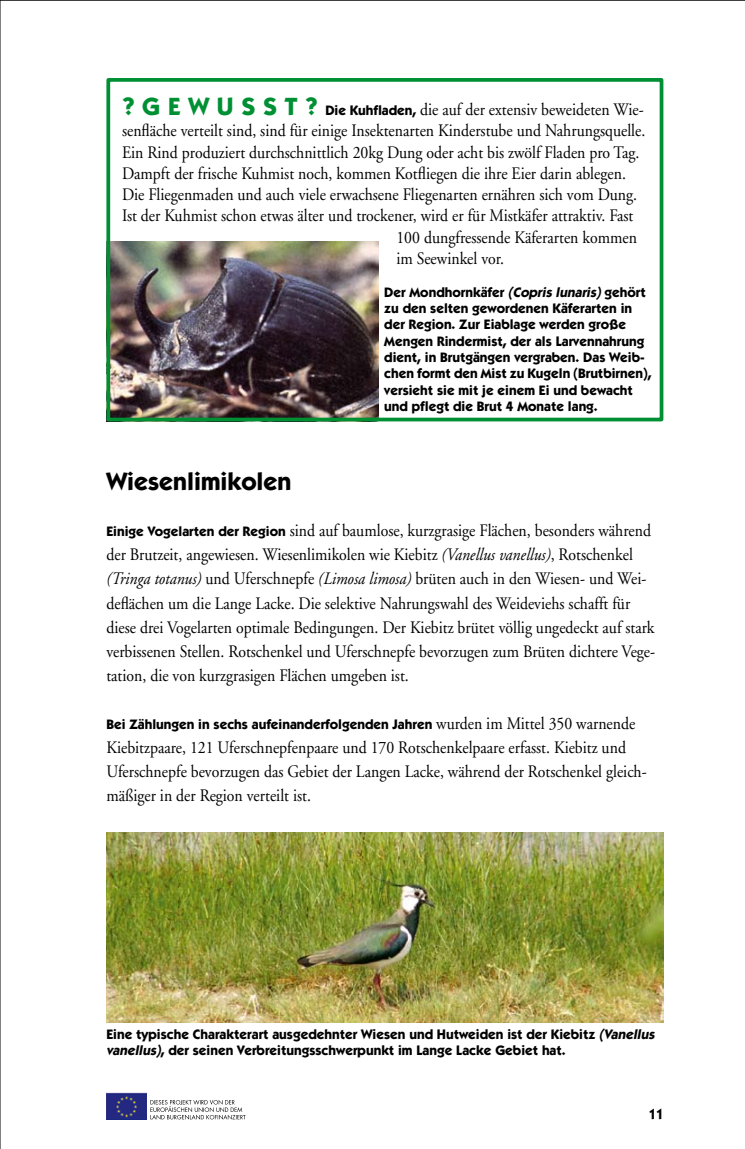
<style>
.page{position:relative;width:745px;height:1149px;background:#fff}
.page>*{position:absolute;margin:0;border:0;box-sizing:border-box;transform-origin:0 0}
.t1{font:700 25px "Itc Kabel";color:#000}
.t2{font:17.5px/24.1px "Adobe Garamond";color:#000;scale:.9 1}
.t3{font:700 15px "Itc Kabel";color:#000;scale:.9 1}
.t4{font:700 13.75px/16.2px "Itc Kabel";color:#000}
.s1{font-family:"Itc Kabel";font-weight:700;font-size:25px;color:#009034}
.s2{font-family:"Itc Kabel";font-weight:700;font-size:13.75px}
.s3{font-style:italic}
.s4{font-family:"Adobe Garamond";font-weight:400;font-size:17.5px}
</style>
<div class="page">
<img style="left:106px;top:1092px;width:40px;height:27px">
<svg style="left:150px;top:1100px;width:95px;height:19px"></svg>
<hr style="left:0;top:0;width:1px;height:1148px;background:#000">
<hr style="left:0;top:0;width:744px;height:1px;background:#000">
<img style="left:111px;top:241px;width:267px;height:175px">
<img style="left:106px;top:832px;width:557px;height:189px">
<div style="left:106px;top:78px;width:557px;height:343px;border:4px solid #009034"></div>
<p class="t2" style="left:122px;top:98px;width:580px"><span class="s1">? G E W U S S T ?</span> <span class="s2">Die Kuhfladen,</span> die auf der extensiv beweideten Wie-</p>
<p class="t2" style="left:122px;top:119px;width:582px">senfläche verteilt sind, sind für einige Insektenarten Kinderstube und Nahrungsquelle.</p>
<p class="t2" style="left:122px;top:140px;width:576px">Ein Rind produziert durchschnittlich 20kg Dung oder acht bis zwölf Fladen pro Tag.</p>
<p class="t2" style="left:122px;top:162px;width:561px">Dampft der frische Kuhmist noch, kommen Kotfliegen die ihre Eier darin ablegen.</p>
<p class="t2" style="left:122px;top:183px;width:573px">Die Fliegenmaden und auch viele erwachsene Fliegenarten ernähren sich vom Dung.</p>
<p class="t2" style="left:122px;top:204px;width:569px">Ist der Kuhmist schon etwas älter und trockener, wird er für Mistkäfer attraktiv. Fast</p>
<p class="t2" style="left:396px;top:225px;width:269px">100 dungfressende Käferarten kommen</p>
<p class="t2" style="left:396px;top:247px;width:121px">im Seewinkel vor.</p>
<p class="t4" style="left:384px;top:284px;width:268px">Der Mondhornkäfer <span class="s3">(Copris lunaris)</span> gehört zu den selten gewordenen Käferarten in der Region. Zur Eiablage werden große Mengen Rindermist, der als Larvennahrung dient, in Brutgängen vergraben. Das Weib&shy;chen formt den Mist zu Kugeln (Brutbirnen), versieht sie mit je einem Ei und bewacht und pflegt die Brut 4 Monate lang.</p>
<h1 class="t1" style="left:106px;top:466px;width:186px">Wiesenlimikolen</h1>
<p class="t2" style="left:106px;top:519px;width:611px"><span class="s2">Einige Vogelarten der Region</span> sind auf baumlose, kurzgrasige Flächen, besonders während der Brutzeit, angewiesen. Wiesenlimikolen wie Kiebitz <span class="s3">(Vanellus vanellus)</span>, Rotschenkel <span class="s3">(Tringa totanus)</span> und Uferschnepfe <span class="s3">(Limosa limosa)</span> brüten auch in den Wiesen- und Wei&shy;deflächen um die Lange Lacke. Die selektive Nahrungswahl des Weideviehs schafft für diese drei Vogelarten optimale Bedingungen. Der Kiebitz brütet völlig ungedeckt auf stark verbissenen Stellen. Rotschenkel und Uferschnepfe bevorzugen zum Brüten dichtere Vege&shy;tation, die von kurzgrasigen Flächen umgeben ist.</p>
<p class="t4" style="left:106px;top:715px;width:530px">Bei Zählungen in sechs aufeinanderfolgenden Jahren <span class="s4">wurden im Mittel 350 warnende</span></p>
<p class="t2" style="left:106px;top:735px;width:601px">Kiebitzpaare, 121 Uferschnepfenpaare und 170 Rotschenkelpaare erfasst. Kiebitz und<br>Uferschnepfe bevorzugen das Gebiet der Langen Lacke, während der Rotschenkel gleich&shy;mäßiger in der Region verteilt ist.</p>
<p class="t4" style="left:106px;top:1025px;width:552px">Eine typische Charakterart ausgedehnter Wiesen und Hutweiden ist der Kiebitz <span class="s3">(Vanellus vanellus)</span>, der seinen Verbreitungsschwerpunkt im Lange Lacke Gebiet hat.</p>
<p class="t3" style="left:648px;top:1104px;width:18px">11</p>
</div>
